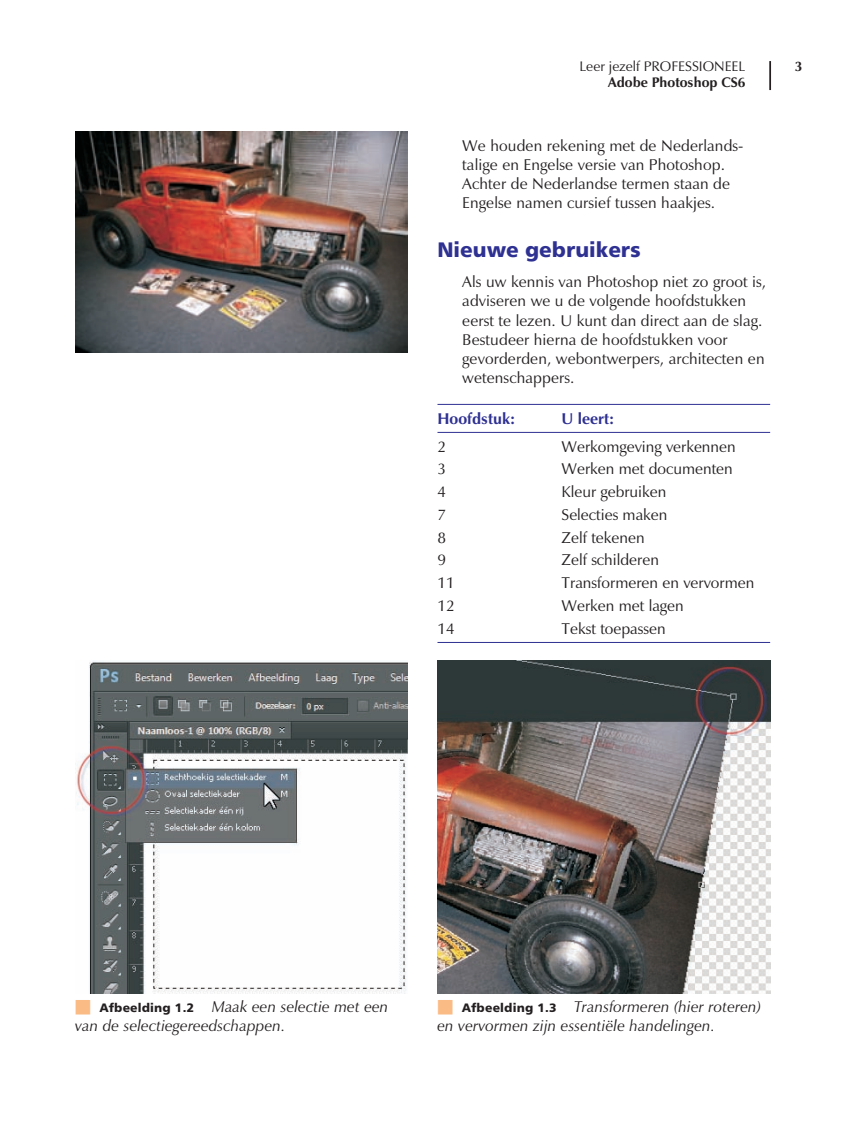
<style>
.page{position:relative;width:844px;height:1132px;background:#fff}
.page>*{position:absolute;margin:0;border:0;box-sizing:border-box;transform-origin:0 0}
.t1{font:21px "Humanist 777 BT Black B";color:#2e3092}
.t2{font:15.75px/19.2px "Zapf Humanist 601 BT";letter-spacing:.005em;color:#231f20}
.t3{font:italic 15.75px/18.9px "Zapf Humanist 601 BT";letter-spacing:.01em;color:#231f20}
.t4{font:700 15.75px "Zapf Humanist 601 BT";color:#2e3092}
.t5{font:14px "Zapf Humanist 601 BT";color:#231f20}
.t6{font:700 14px "Zapf Humanist 601 BT";color:#231f20}
.s1{color:#fbbb85}
.s2{font-family:"Humanist 777 BT Black B";font-style:normal;font-size:12.25px}
</style>
<div class="page">
<hr style="left:437px;top:404px;width:332px;height:1px;background:#2e3092">
<hr style="left:437px;top:432px;width:332px;height:1px;background:#2e3092">
<hr style="left:437px;top:642px;width:332px;height:1px;background:#2e3092">
<svg style="left:769px;top:61px;width:1px;height:29px"></svg>
<img style="left:75px;top:661px;width:332px;height:332px">
<img style="left:437px;top:661px;width:332px;height:332px">
<img style="left:75px;top:131px;width:332px;height:222px">
<p class="t5" style="left:579px;top:60px;width:167px">Leer jezelf PROFESSIONEEL</p>
<p class="t6" style="left:608px;top:77px;width:139px">Adobe Photoshop CS6</p>
<p class="t2" style="left:462px;top:137px;width:282px">We houden rekening met de Nederlands&shy;talige en Engelse versie van Photoshop.<br>Achter de Nederlandse termen staan de Engelse namen cursief tussen haakjes.</p>
<h1 class="t1" style="left:437px;top:242px;width:204px">Nieuwe gebruikers</h1>
<p class="t2" style="left:462px;top:274px;width:305px">Als uw kennis van Photoshop niet zo groot is, adviseren we u de volgende hoofdstukken eerst te lezen. U kunt dan direct aan de slag.<br>Bestudeer hierna de hoofdstukken voor gevorderden, webontwerpers, architecten en wetenschappers.</p>
<p class="t4" style="left:437px;top:412px;width:79px">Hoofdstuk:</p>
<p class="t4" style="left:561px;top:412px;width:54px">U leert:</p>
<p class="t2" style="left:437px;top:438px;width:10px">2</p>
<p class="t2" style="left:561px;top:438px;width:176px">Werkomgeving verkennen</p>
<p class="t2" style="left:437px;top:461px;width:10px">3</p>
<p class="t2" style="left:561px;top:461px;width:173px">Werken met documenten</p>
<p class="t2" style="left:437px;top:484px;width:10px">4</p>
<p class="t2" style="left:561px;top:484px;width:106px">Kleur gebruiken</p>
<p class="t2" style="left:437px;top:506px;width:10px">7</p>
<p class="t2" style="left:561px;top:506px;width:107px">Selecties maken</p>
<p class="t2" style="left:437px;top:529px;width:10px">8</p>
<p class="t2" style="left:561px;top:529px;width:85px">Zelf tekenen</p>
<p class="t2" style="left:437px;top:552px;width:10px">9</p>
<p class="t2" style="left:561px;top:552px;width:99px">Zelf schilderen</p>
<p class="t2" style="left:437px;top:575px;width:19px">11</p>
<p class="t2" style="left:561px;top:575px;width:194px">Transformeren en vervormen</p>
<p class="t2" style="left:437px;top:597px;width:19px">12</p>
<p class="t2" style="left:561px;top:597px;width:124px">Werken met lagen</p>
<p class="t2" style="left:437px;top:620px;width:19px">14</p>
<p class="t2" style="left:561px;top:620px;width:105px">Tekst toepassen</p>
<p class="t6" style="left:794px;top:60px;width:9px">3</p>
<p class="t3" style="left:75px;top:999px;width:315px"><span class="s1">■</span> <span class="s2">Afbeelding 1.2</span> Maak een selectie met een van de selectiegereedschappen.</p>
<p class="t3" style="left:437px;top:999px;width:325px"><span class="s1">■</span> <span class="s2">Afbeelding 1.3</span> Transformeren (hier roteren) en vervormen zijn essentiële handelingen.</p>
</div>
